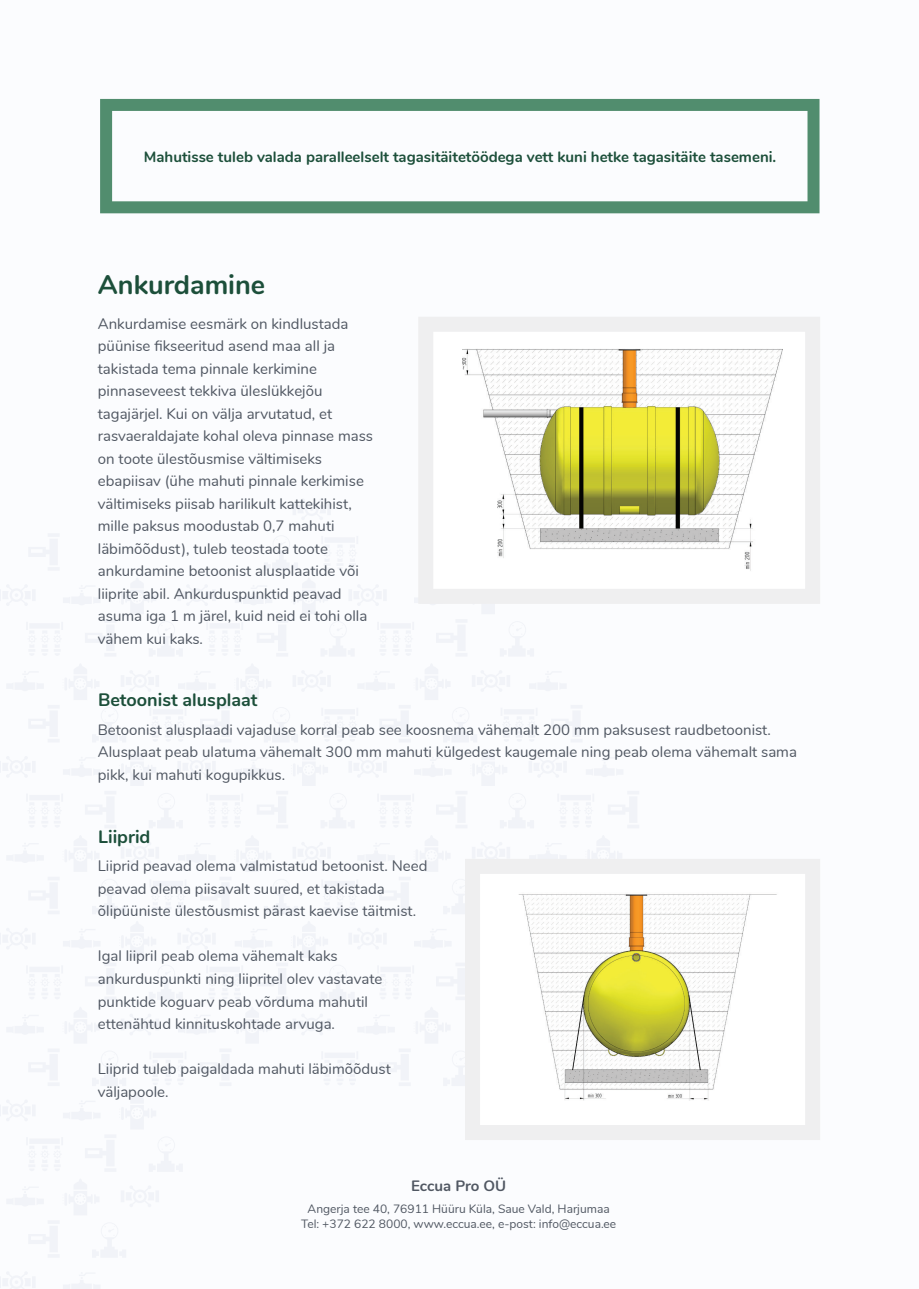
<style>
.page{position:relative;width:919px;height:1289px;background:#fff}
.page>*{position:absolute;margin:0;border:0;box-sizing:border-box;transform-origin:0 0}
.t1{font:700 27px "Nunito";color:#1c4f3a}
.t2{font:700 18px "Nunito";color:#1c4f3a}
.t3{font:15px/22.5px "Nunito";color:#505762}
.t4{font:700 15px "Nunito";color:#1c4f3a}
.t5{font:700 15px "Nunito";color:#505762}
.t6{font:12px/14.4px "Nunito";color:#505762;text-align:center}
</style>
<div class="page">
<div style="left:0;top:0;width:918px;height:1288px;background:#fbfcfe"></div>
<svg style="left:418px;top:317px;width:402px;height:287px"></svg>
<img style="left:462px;top:344px;width:320px;height:235px">
<svg style="left:465px;top:858px;width:355px;height:281px"></svg>
<img style="left:518px;top:887px;width:264px;height:218px">
<svg style="left:100px;top:99px;width:719px;height:114px"></svg>
<p class="t4" style="left:144px;top:146px;width:634px">Mahutisse tuleb valada paralleelselt tagasitäitetöödega vett kuni hetke tagasitäite tasemeni.</p>
<h1 class="t1" style="left:98px;top:264px;width:169px">Ankurdamine</h1>
<p class="t3" style="left:98px;top:311px;width:277px">Ankurdamise eesmärk on kindlustada püünise fikseeritud asend maa all ja takistada tema pinnale kerkimine pinnaseveest tekkiva üleslükkejõu tagajärjel. Kui on välja arvutatud, et rasvaeraldajate kohal oleva pinnase mass on toote ülestõusmise vältimiseks ebapiisav (ühe mahuti pinnale kerkimise vältimiseks piisab harilikult kattekihist, mille paksus moodustab 0,7 mahuti läbimõõdust), tuleb teostada toote ankurdamine betoonist alusplaatide või liiprite abil. Ankurduspunktid peavad asuma iga 1 m järel, kuid neid ei tohi olla vähem kui kaks.</p>
<p class="t2" style="left:98px;top:686px;width:161px">Betoonist alusplaat</p>
<p class="t3" style="left:98px;top:717px;width:700px">Betoonist alusplaadi vajaduse korral peab see koosnema vähemalt 200 mm paksusest raudbetoonist.<br>Alusplaat peab ulatuma vähemalt 300 mm mahuti külgedest kaugemale ning peab olema vähemalt sama pikk, kui mahuti kogupikkus.</p>
<p class="t2" style="left:98px;top:823px;width:54px">Liiprid</p>
<p class="t3" style="left:98px;top:854px;width:331px">Liiprid peavad olema valmistatud betoonist. Need peavad olema piisavalt suured, et takistada õlipüüniste ülestõusmist pärast kaevise täitmist.</p>
<p class="t3" style="left:98px;top:944px;width:286px">Igal liipril peab olema vähemalt kaks ankurduspunkti ning liipritel olev vastavate punktide koguarv peab võrduma mahutil ettenähtud kinnituskohtade arvuga.</p>
<p class="t3" style="left:98px;top:1056px;width:294px">Liiprid tuleb paigaldada mahuti läbimõõdust väljapoole.</p>
<p class="t5" style="left:411px;top:1174px;width:97px">Eccua Pro OÜ</p>
<p class="t6" style="left:301px;top:1201px;width:316px">Angerja tee 40, 76911 Hüüru Küla, Saue Vald, Harjumaa<br>Tel: +372 622 8000, www.eccua.ee, e-post: info@eccua.ee</p>
</div>
